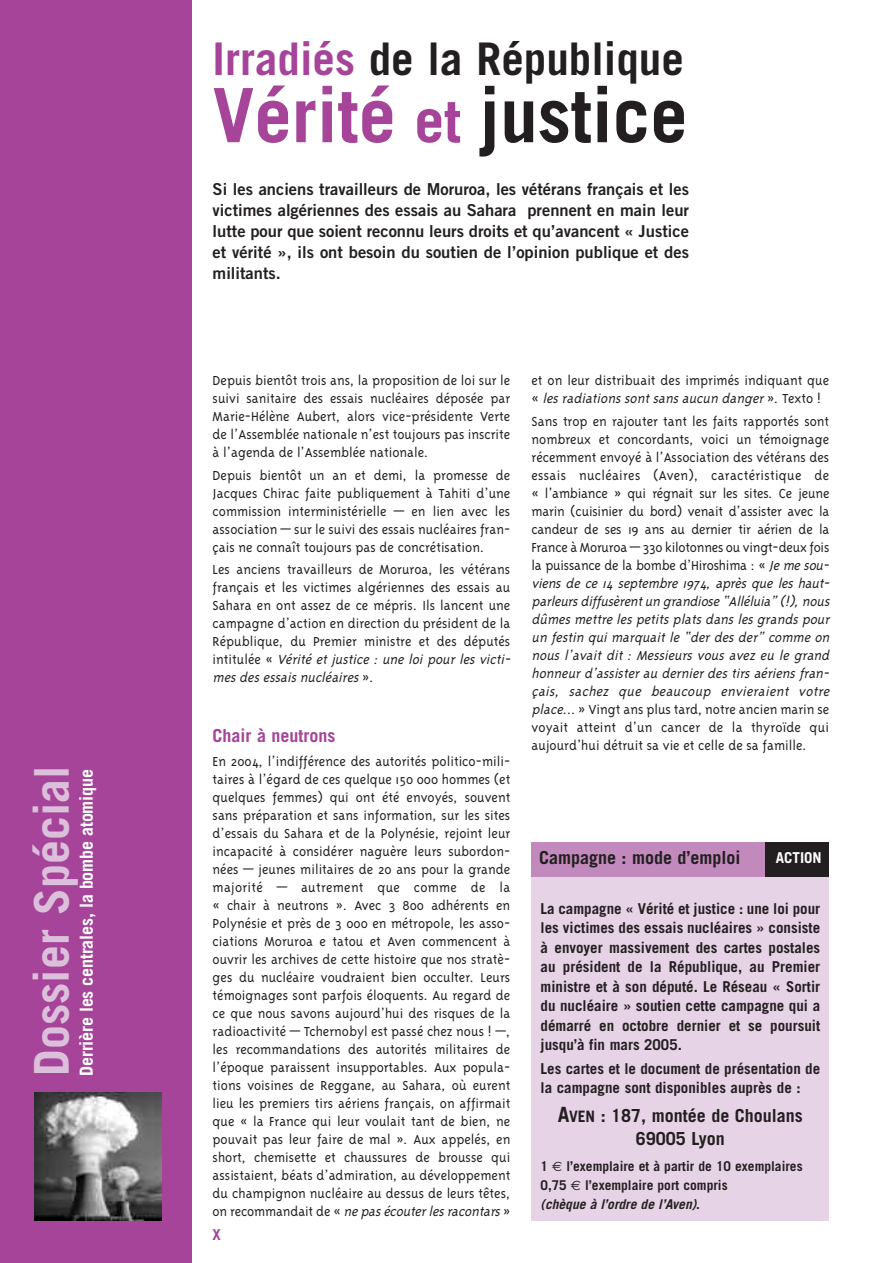
<style>
.page{position:relative;width:893px;height:1263px;background:#fff}
.page>*{position:absolute;margin:0;border:0;box-sizing:border-box;transform-origin:0 0}
.t1{font:700 75px "Trade Gothic";color:#231f20}
.t2{font:700 48px "Trade Gothic";color:#dbbfdb}
.t3{font:700 45px "Trade Gothic";color:#231f20}
.t4{font:700 18px/23.7px "Trade Gothic";color:#231f20;text-align:center}
.t5{font:700 18px "Trade Gothic";letter-spacing:-.01em;color:#fff}
.t6{font:700 18px "Trade Gothic";color:#a54499}
.t7{font:16.5px/21px "Trade Gothic Bold Two";color:#231f20;text-align:justify}
.t8{font:300 15px/18px "Triplex";color:#231f20;text-align:justify}
.t9{font:700 15px/19.5px "Trade Gothic";color:#231f20;text-align:justify}
.t10{font:700 15px "Trade Gothic";color:#fff}
.t11{font:700 15px "Trade Gothic";color:#a54499}
.t12{font:700 13.5px/19px "Trade Gothic";color:#231f20}
.s1{color:#a54499}
.s2{font-size:60px;color:#a54499}
.s3{font-style:italic}
.s4{font-size:21px}
.s5{font-size:15.75px}
.s6{font-family:"Euro Sans";font-weight:400}
</style>
<div class="page">
<div style="left:0;top:0;width:191px;height:1263px;background:#a54499"></div>
<img style="left:34px;top:1093px;width:127px;height:127px">
<div style="left:531px;top:872px;width:298px;height:348px;background:#e7d3e6"></div>
<div style="left:531px;top:842px;width:263px;height:34px;background:#c189bc"></div>
<div style="left:765px;top:842px;width:64px;height:34px;background:#231f20"></div>
<h2 class="t2" style="left:34px;top:1076px;width:312px;rotate:-90deg">Dossier Spécial</h2>
<p class="t5" style="left:80px;top:1076px;width:308px;rotate:-90deg">Derrière les centrales, la bombe atomique</p>
<h3 class="t3" style="left:213px;top:43px;width:473px"><span class="s1">Irradiés</span> de la République</h3>
<h1 class="t1" style="left:213px;top:88px;width:477px"><span class="s1">Vérité</span> <span class="s2">et</span> justice</h1>
<p class="t7" style="left:213px;top:180px;width:478px">Si les anciens travailleurs de Moruroa, les vétérans français et les victimes algériennes des essais au Sahara prennent en main leur lutte pour que soient reconnu leurs droits et qu’avancent « Justice et vérité », ils ont besoin du soutien de l’opinion publique et des militants.</p>
<p class="t8" style="left:213px;top:371px;width:299px">Depuis bientôt trois ans, la proposition de loi sur le suivi sanitaire des essais nucléaires déposée par Marie-Hélène Aubert, alors vice-présidente Verte de l’Assemblée nationale n’est toujours pas inscrite à l’agenda de l’Assemblée nationale.</p>
<p class="t8" style="left:213px;top:466px;width:299px">Depuis bientôt un an et demi, la promesse de Jacques Chirac faite publiquement à Tahiti d’une commission interministérielle — en lien avec les association — sur le suivi des essais nucléaires fran&shy;çais ne connaît toujours pas de concrétisation.</p>
<p class="t8" style="left:213px;top:560px;width:301px;text-align:left">Les anciens travailleurs de Moruroa, les vétérans français et les victimes algériennes des essais au Sahara en ont assez de ce mépris. Ils lancent une campagne d’action en direction du président de la République, du Premier ministre et des députés intitulée « <span class="s3">Vérité et justice : une loi pour les victi&shy;mes des essais nucléaires</span> ».</p>
<p class="t6" style="left:213px;top:728px;width:125px">Chair à neutrons</p>
<p class="t8" style="left:213px;top:752px;width:299px">En 2004, l’indifférence des autorités politico-mili&shy;taires à l’égard de ces quelque 150 000 hommes (et quelques femmes) qui ont été envoyés, souvent sans préparation et sans information, sur les sites d’essais du Sahara et de la Polynésie, rejoint leur incapacité à considérer naguère leurs subordon&shy;nées — jeunes militaires de 20 ans pour la grande majorité — autrement que comme de la « chair à neutrons ». Avec 3 800 adhérents en Polynésie et près de 3 000 en métropole, les asso&shy;ciations Moruroa e tatou et Aven commencent à ouvrir les archives de cette histoire que nos stratè&shy;ges du nucléaire voudraient bien occulter. Leurs témoignages sont parfois éloquents. Au regard de ce que nous savons aujourd’hui des risques de la radioactivité — Tchernobyl est passé chez nous ! —, les recommandations des autorités militaires de l’époque paraissent insupportables. Aux popula&shy;tions voisines de Reggane, au Sahara, où eurent lieu les premiers tirs aériens français, on affirmait que « la France qui leur voulait tant de bien, ne pouvait pas leur faire de mal ». Aux appelés, en short, chemisette et chaussures de brousse qui assistaient, béats d’admiration, au développement du champignon nucléaire au dessus de leurs têtes, on recommandait de « <span class="s3">ne pas écouter les racontars</span> »</p>
<p class="t11" style="left:213px;top:1229px;width:10px">X</p>
<p class="t8" style="left:531px;top:371px;width:299px">et on leur distribuait des imprimés indiquant que « <span class="s3">les radiations sont sans aucun danger</span> ». Texto !</p>
<p class="t8" style="left:531px;top:412px;width:302px;text-align:left">Sans trop en rajouter tant les faits rapportés sont nombreux et concordants, voici un témoignage récemment envoyé à l’Association des vétérans des essais nucléaires (Aven), caractéristique de « l’ambiance » qui régnait sur les sites. Ce jeune marin (cuisinier du bord) venait d’assister avec la candeur de ses 19 ans au dernier tir aérien de la France à Moruroa — 330 kilotonnes ou vingt-deux fois la puissance de la bombe d’Hiroshima : « <span class="s3">Je me sou&shy;viens de ce 14 septembre 1974, après que les haut&shy;parleurs diffusèrentun grandiose “Alléluia” (!), nous dûmes mettre les petits plats dans les grands pour un festin qui marquait le “der des der” comme on nous l’avait dit : Messieurs vous avez eu le grand honneur d’assister au dernier des tirs aériens fran&shy;çais, sachez que beaucoup envieraient votre place…</span>» Vingt ans plus tard, notre ancien marin se voyait atteint d’un cancer de la thyroïde qui aujourd’hui détruit sa vie et celle de sa famille.</p>
<p class="t4" style="left:539px;top:847px;width:203px">Campagne : mode d’emploi</p>
<p class="t10" style="left:776px;top:852px;width:47px">ACTION</p>
<p class="t9" style="left:540px;top:900px;width:281px">La campagne « Vérité et justice : une loi pour les victimes des essais nucléaires » consiste à envoyer massivement des cartes postales au président de la République, au Premier ministre et à son député. Le Réseau « Sortir du nucléaire » soutien cette campagne qui a démarré en octobre dernier et se poursuit jusqu’à fin mars 2005.</p>
<p class="t9" style="left:540px;top:1060px;width:281px">Les cartes et le document de présentation de la campagne sont disponibles auprès de :</p>
<p class="t4" style="left:558px;top:1105px;width:246px"><span class="s4">A</span><span class="s5">VEN</span> : 187, montée de Choulans<br>69005 Lyon</p>
<p class="t12" style="left:540px;top:1158px;width:264px">1 <span class="s6">€</span> l’exemplaire et à partir de 10 exemplaires<br>0,75 <span class="s6">€</span> l’exemplaire port compris<br><span class="s3">(chèque à l’ordre de l’Aven)</span>.</p>
</div>
